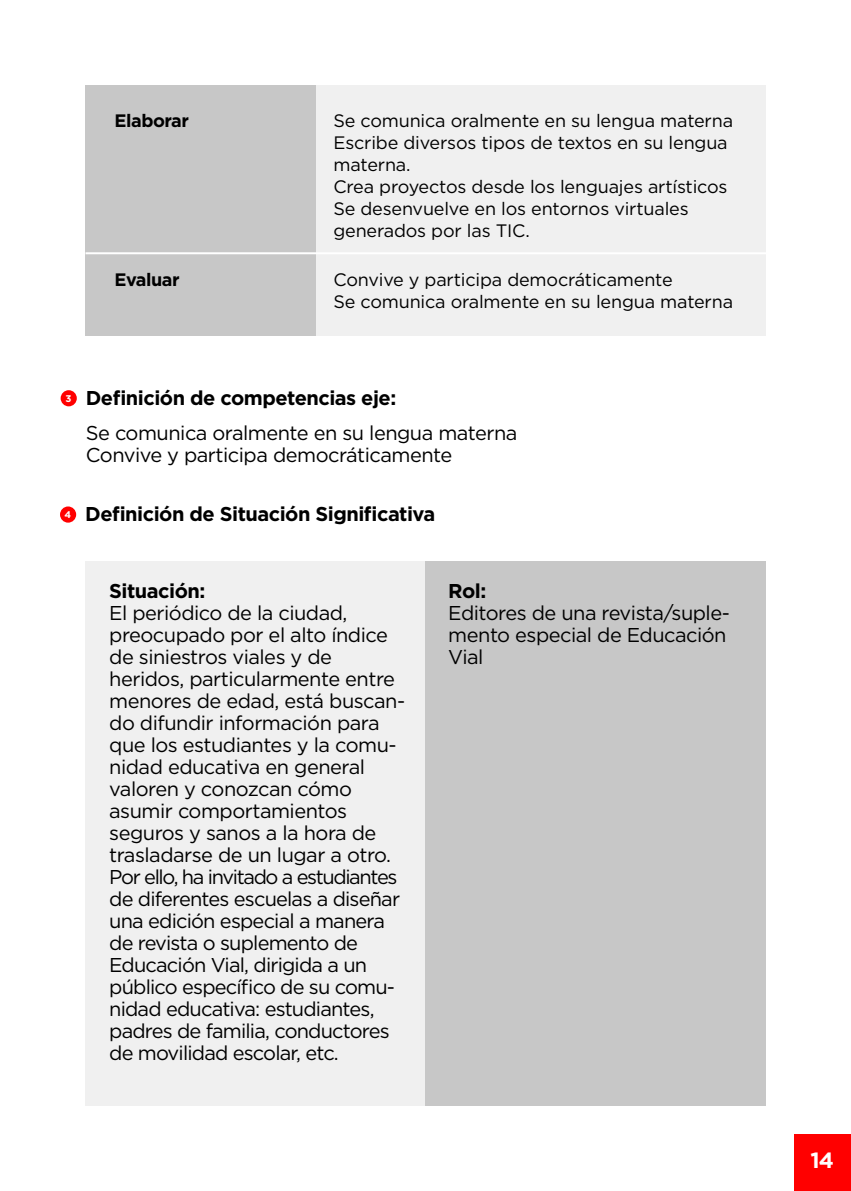
<style>
.page{position:relative;width:851px;height:1191px;background:#fff}
.page>*{position:absolute;margin:0;border:0;box-sizing:border-box;transform-origin:0 0}
.t1{font:700 22px "Gotham";color:#fff}
.t2{font:20px/22px "Gotham";letter-spacing:-.025em;color:#000}
.t3{font:700 20px "Gotham";letter-spacing:-.025em;color:#000}
.t4{font:18px/22px "Gotham";letter-spacing:-.01em;color:#000}
.t5{font:700 18px "Gotham";letter-spacing:-.025em;color:#000}
.t6{font:700 9.6px "Gotham";color:#fff}
</style>
<div class="page">
<div style="left:794px;top:1134px;width:56px;height:57px;background:#f00"></div>
<div style="left:315px;top:85px;width:451px;height:250px;background:#f0f0f0"></div>
<div style="left:85px;top:85px;width:230px;height:250px;background:#c7c7c7"></div>
<hr style="left:85px;top:252px;width:681px;height:2px;background:#fff">
<div style="left:61px;top:390px;width:16px;height:16px;background:#f00;border-radius:50%"></div>
<div style="left:60px;top:506px;width:16px;height:16px;background:#f00;border-radius:50%"></div>
<div style="left:85px;top:561px;width:340px;height:545px;background:#f0f0f0"></div>
<div style="left:425px;top:561px;width:340px;height:545px;background:#c7c7c7"></div>
<p class="t5" style="left:115px;top:108px;width:76px">Elaborar</p>
<p class="t4" style="left:333px;top:109px;width:401px">Se comunica oralmente en su lengua materna Escribe diversos tipos de textos en su lengua materna.<br>Crea proyectos desde los lenguajes artísticos Se desenvuelve en los entornos virtuales generados por las TIC.</p>
<p class="t5" style="left:115px;top:268px;width:67px">Evaluar</p>
<p class="t4" style="left:333px;top:268px;width:401px">Convive y participa democráticamente<br>Se comunica oralmente en su lengua materna</p>
<p class="t6" style="left:65px;top:392px;width:8px">3</p>
<p class="t3" style="left:86px;top:384px;width:312px">Definición de competencias eje:</p>
<p class="t2" style="left:86px;top:421px;width:433px">Se comunica oralmente en su lengua materna<br>Convive y participa democráticamente</p>
<p class="t3" style="left:64px;top:501px;width:372px"><sup>4</sup> Definición de Situación Significativa</p>
<p class="t3" style="left:109px;top:577px;width:98px">Situación:</p>
<p class="t2" style="left:109px;top:601px;width:297px">El periódico de la ciudad, preocupado por el alto índice de siniestros viales y de heridos, particularmente entre menores de edad, está buscan&shy;do difundir información para que los estudiantes y la comu&shy;nidad educativa en general valoren y conozcan cómo asumir comportamientos seguros y sanos a la hora de trasladarse de un lugar a otro.<br>Por ello, ha invitado a estudiantes de diferentes escuelas a diseñar una edición especial a manera de revista o suplemento de<br>Educación Vial, dirigida a un público específico de su comu&shy;nidad educativa: estudiantes, padres de familia, conductores de movilidad escolar, etc.</p>
<p class="t3" style="left:448px;top:577px;width:39px">Rol:</p>
<p class="t2" style="left:448px;top:601px;width:283px">Editores de una revista/suple&shy;mento especial de Educación<br>Vial</p>
<p class="t1" style="left:810px;top:1146px;width:25px">14</p>
</div>
